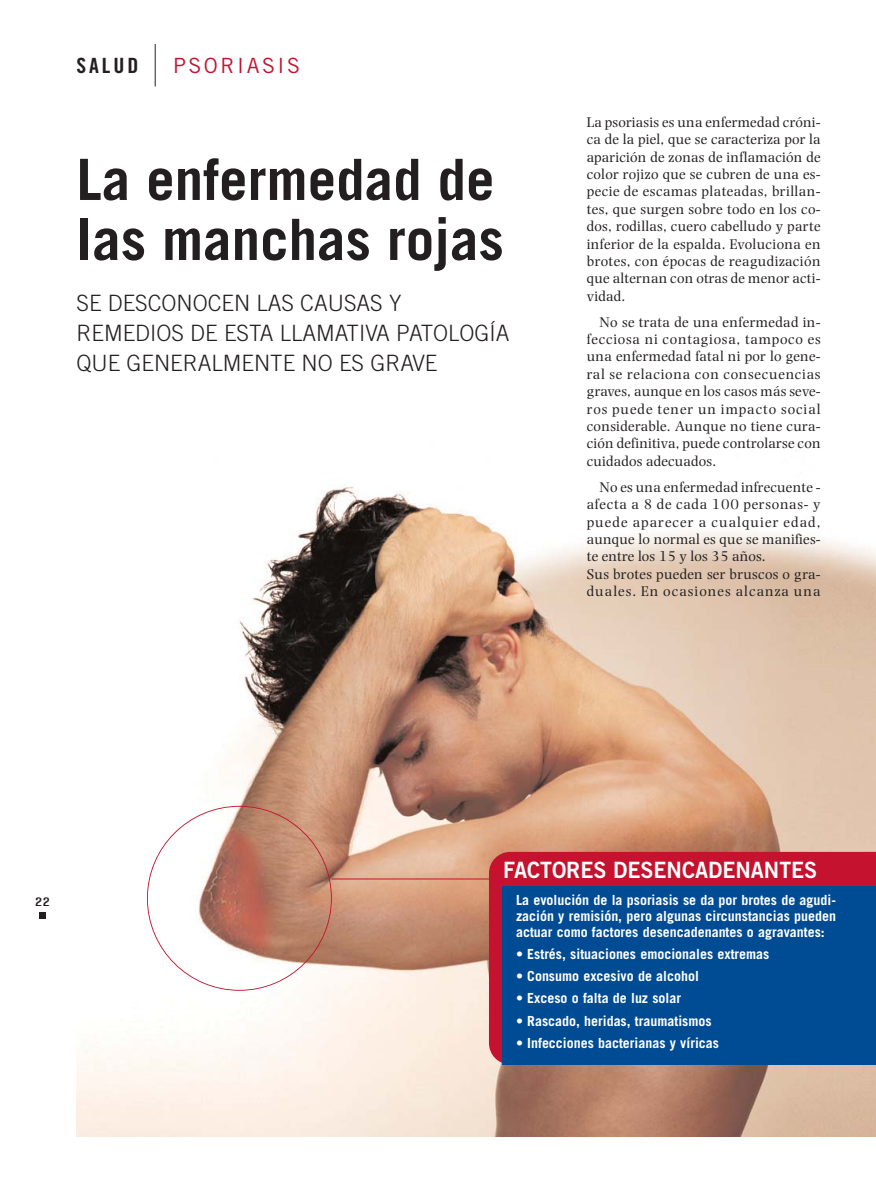
<style>
.page{position:relative;width:876px;height:1191px;background:#fff}
.page>*{position:absolute;margin:0;border:0;box-sizing:border-box;transform-origin:0 0}
.t1{font:700 57px/60px "Trade Gothic";color:#231f20}
.t2{font:300 22.5px/30px "Trade Gothic";color:#231f20}
.t3{font:22.5px "Trade Gothic Bold Two";color:#fff;scale:.95 1}
.t4{font:21px "Trade Gothic";letter-spacing:.12em;color:#c4122f}
.t5{font:21px "Trade Gothic Bold Cond Twenty";letter-spacing:.135em;color:#231f20;scale:1.05 1}
.t6{font:14.7px/17.4px "Photina";letter-spacing:.01em;color:#231f20;text-align:justify}
.t7{font:700 14.25px "Hydrous";color:#231f20}
.t8{font:700 13.95px/15.9px "Trade Gothic";color:#fff;text-align:justify}
</style>
<div class="page">
<img style="left:77px;top:486px;width:799px;height:651px">
<div style="left:489px;top:852px;width:387px;height:212px;background:#c4122f"></div>
<div style="left:502px;top:886px;width:374px;height:178px;background:#004c94"></div>
<svg style="left:147px;top:806px;width:185px;height:185px"></svg>
<hr style="left:155px;top:44px;width:1px;height:43px;background:#231f20">
<div style="left:39px;top:913px;width:7px;height:6px;background:#231f20"></div>
<hr style="left:332px;top:879px;width:181px;height:1px;background:#c4122f">
<h3 class="t5" style="left:77px;top:58px;width:60px">SALUD</h3>
<h3 class="t4" style="left:173px;top:58px;width:128px">PSORIASIS</h3>
<h1 class="t1" style="left:77px;top:155px;width:429px">La enfermedad de las manchas rojas</h1>
<h2 class="t2" style="left:77px;top:290px;width:435px">SE DESCONOCEN LAS CAUSAS Y<br>REMEDIOS DE ESTA LLAMATIVA PATOLOGÍA<br>QUE GENERALMENTE NO ES GRAVE</h2>
<p class="t6" style="left:587px;top:114px;width:235px">La psoriasis es una enfermedad cróni&shy;ca de la piel, que se caracteriza por la aparición de zonas de inflamación de color rojizo que se cubren de una es&shy;pecie de escamas plateadas, brillan&shy;tes, que surgen sobre todo en los co&shy;dos, rodillas, cuero cabelludo y parte inferior de la espalda. Evoluciona en brotes, con épocas de reagudización que alternan con otras de menor acti&shy;vidad.</p>
<p class="t6" style="left:587px;top:314px;width:235px;text-indent:13px">No se trata de una enfermedad in&shy;fecciosa ni contagiosa, tampoco es una enfermedad fatal ni por lo gene&shy;ral se relaciona con consecuencias graves, aunque en los casos más seve&shy;ros puede tener un impacto social considerable. Aunque no tiene cura&shy;ción definitiva, puede controlarse con cuidados adecuados.</p>
<p class="t6" style="left:587px;top:479px;width:235px;text-align:left;text-indent:13px">No es una enfermedad infrecuente - afecta a 8 de cada 100 personas- y puede aparecer a cualquier edad, aunque lo normal es que se manifies&shy;te entre los 15 y los 35 años.<br>Sus brotes pueden ser bruscos o gra&shy;duales. En ocasiones alcanza una</p>
<p class="t7" style="left:35px;top:897px;width:17px">22</p>
<h2 class="t3" style="left:503px;top:862px;width:332px">FACTORES DESENCADENANTES</h2>
<p class="t8" style="left:516px;top:893px;width:321px">La evolución de la psoriasis se da por brotes de agudi&shy;zación y remisión, pero algunas circunstancias pueden actuar como factores desencadenantes o agravantes:</p>
<p class="t8" style="left:516px;top:947px;width:255px">• Estrés, situaciones emocionales extremas</p>
<p class="t8" style="left:516px;top:969px;width:184px">• Consumo excesivo de alcohol</p>
<p class="t8" style="left:516px;top:992px;width:167px">• Exceso o falta de luz solar</p>
<p class="t8" style="left:516px;top:1014px;width:197px">• Rascado, heridas, traumatismos</p>
<p class="t8" style="left:516px;top:1036px;width:204px">• Infecciones bacterianas y víricas</p>
</div>
